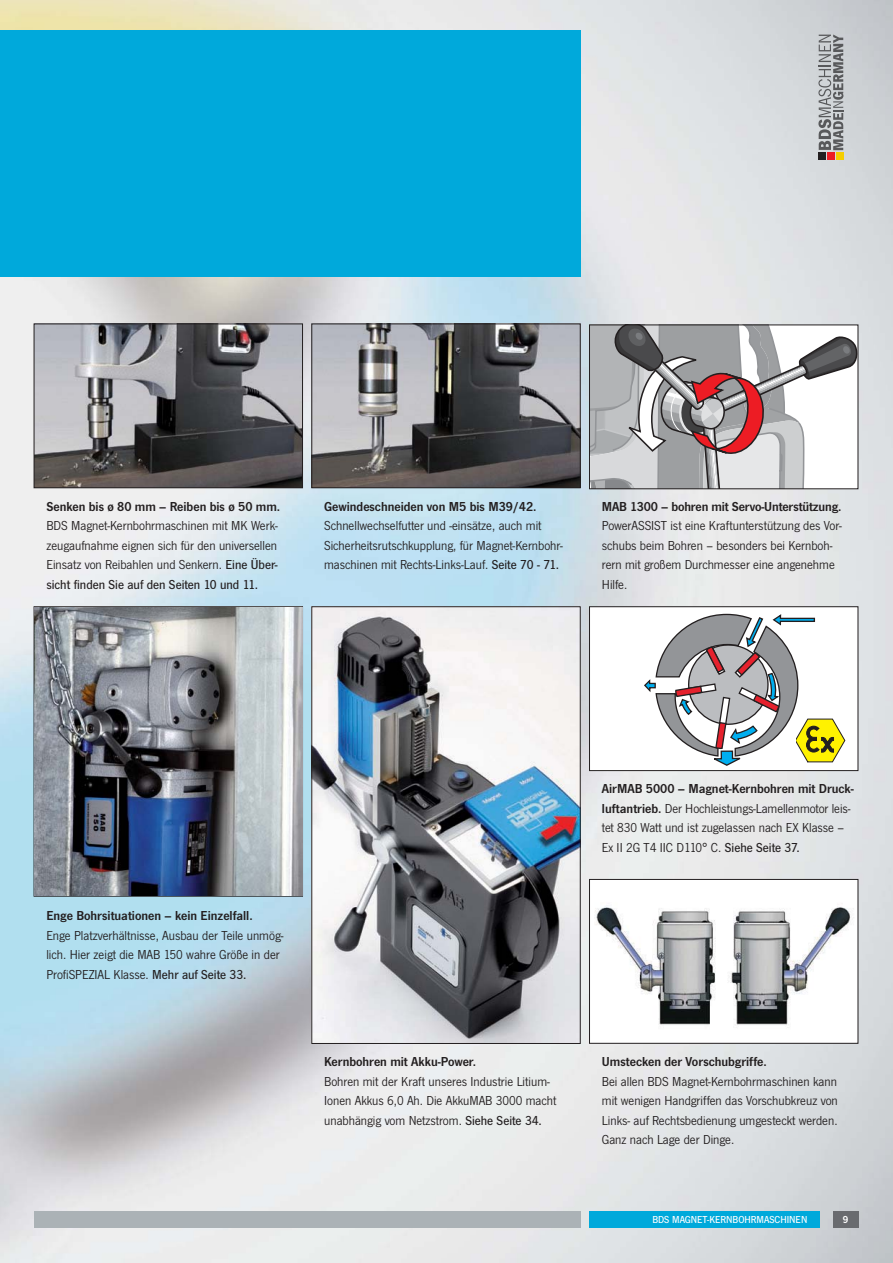
<style>
.page{position:relative;width:893px;height:1263px;background:#fff}
.page>*{position:absolute;margin:0;border:0;box-sizing:border-box;transform-origin:0 0}
.t1{font:13.5px/19.5px "News Gothic T";color:#231f20}
.t2{font:600 13.5px "News Gothic T";color:#231f20}
.t3{font:500 10.5px "News Gothic T";color:#fff}
.t4{font:600 10.5px "News Gothic T";color:#fff}
.s1{font-weight:500}
.s2{font-weight:600}
</style>
<div class="page">
<img style="left:0;top:0;width:893px;height:1263px">
<div style="left:0;top:30px;width:581px;height:247px;background:#00a9db"></div>
<div style="left:833px;top:1212px;width:25px;height:16px;background:#696b6f"></div>
<div style="left:589px;top:1212px;width:231px;height:16px;background:#00a9db"></div>
<div style="left:34px;top:1212px;width:547px;height:16px;background:#abb2b6"></div>
<img style="left:36px;top:326px;width:265px;height:160px">
<div style="left:34px;top:324px;width:269px;height:164px;border:1px solid #231f20"></div>
<img style="left:313px;top:326px;width:266px;height:160px">
<div style="left:311px;top:324px;width:270px;height:164px;border:1px solid #231f20"></div>
<svg style="left:591px;top:327px;width:265px;height:160px"></svg>
<div style="left:589px;top:325px;width:269px;height:164px;border:1px solid #231f20"></div>
<img style="left:313px;top:608px;width:266px;height:434px">
<div style="left:311px;top:606px;width:270px;height:438px;border:1px solid #231f20"></div>
<div style="left:589px;top:607px;width:269px;height:164px;background:#fff"></div>
<div style="left:589px;top:606px;width:269px;height:165px;border:1px solid #231f20"></div>
<img style="left:34px;top:607px;width:268px;height:289px">
<img style="left:591px;top:881px;width:265px;height:161px">
<div style="left:589px;top:879px;width:269px;height:165px;border:1px solid #231f20"></div>
<svg style="left:818px;top:35px;width:25px;height:115px;background:#9c9ea1"></svg>
<div style="left:818px;top:152px;width:8px;height:8px;background:#231f20"></div>
<div style="left:827px;top:152px;width:8px;height:8px;background:#ed1c24"></div>
<div style="left:836px;top:152px;width:7px;height:8px;background:#f5ce00"></div>
<svg style="left:644px;top:613px;width:201px;height:153px"></svg>
<p class="t2" style="left:46px;top:501px;width:235px">Senken bis ø 80 mm – Reiben bis ø 50 mm.</p>
<p class="t1" style="left:46px;top:517px;width:233px;text-align:justify">BDS Magnet-Kernbohrmaschinen mit MK Werk&shy;zeugaufnahme eignen sich für den universellen Einsatz von Reibahlen und Senkern. <span class="s1">Eine Über&shy;sicht finden Sie auf den Seiten 10 und 11.</span></p>
<p class="t2" style="left:324px;top:501px;width:214px">Gewindeschneiden von M5 bis M39/42.</p>
<p class="t1" style="left:324px;top:517px;width:240px">Schnellwechselfutter und -einsätze, auch mit<br>Sicherheitsrutschkupplung, für Magnet-Kernbohr&shy;maschinen mit Rechts-Links-Lauf. <span class="s1">Seite 70 - 71.</span></p>
<p class="t2" style="left:602px;top:501px;width:241px">MAB 1300 – bohren mit Servo-Unterstützung.</p>
<p class="t1" style="left:602px;top:517px;width:241px">PowerASSIST ist eine Kraftunterstützung des Vor&shy;schubs beim Bohren – besonders bei Kernboh&shy;rern mit großem Durchmesser eine angenehme Hilfe.</p>
<p class="t2" style="left:46px;top:910px;width:208px">Enge Bohrsituationen – kein Einzelfall.</p>
<p class="t1" style="left:46px;top:926px;width:239px">Enge Platzverhältnisse, Ausbau der Teile unmög&shy;lich. Hier zeigt die MAB 150 wahre Größe in der<br>ProfiSPEZIAL Klasse. <span class="s1">Mehr auf Seite 33.</span></p>
<p class="t2" style="left:324px;top:1057px;width:153px">Kernbohren mit Akku-Power.</p>
<p class="t1" style="left:324px;top:1072px;width:234px">Bohren mit der Kraft unseres Industrie Litium-<br>Ionen Akkus 6,0 Ah. Die AkkuMAB 3000 macht unabhängig vom Netzstrom. <span class="s1">Siehe Seite 34.</span></p>
<p class="t1" style="left:602px;top:780px;width:254px"><span class="s2">AirMAB 5000 – Magnet-Kernbohren mit Druck&shy;luftantrieb.</span> Der Hochleistungs-Lamellenmotor leis&shy;tet 830 Watt und ist zugelassen nach EX Klasse – Ex II 2G T4 IIC D110° C. <span class="s1">Siehe Seite 37.</span></p>
<p class="t2" style="left:602px;top:1057px;width:166px">Umstecken der Vorschubgriffe.</p>
<p class="t1" style="left:602px;top:1072px;width:237px;text-align:justify">Bei allen BDS Magnet-Kernbohrmaschinen kann mit wenigen Handgriffen das Vorschubkreuz von Links- auf Rechtsbedienung umgesteckt werden.<br>Ganz nach Lage der Dinge.</p>
<p class="t3" style="left:652px;top:1216px;width:156px">BDS MAGNET-KERNBOHRMASCHINEN</p>
<p class="t4" style="left:843px;top:1216px;width:7px">9</p>
</div>
